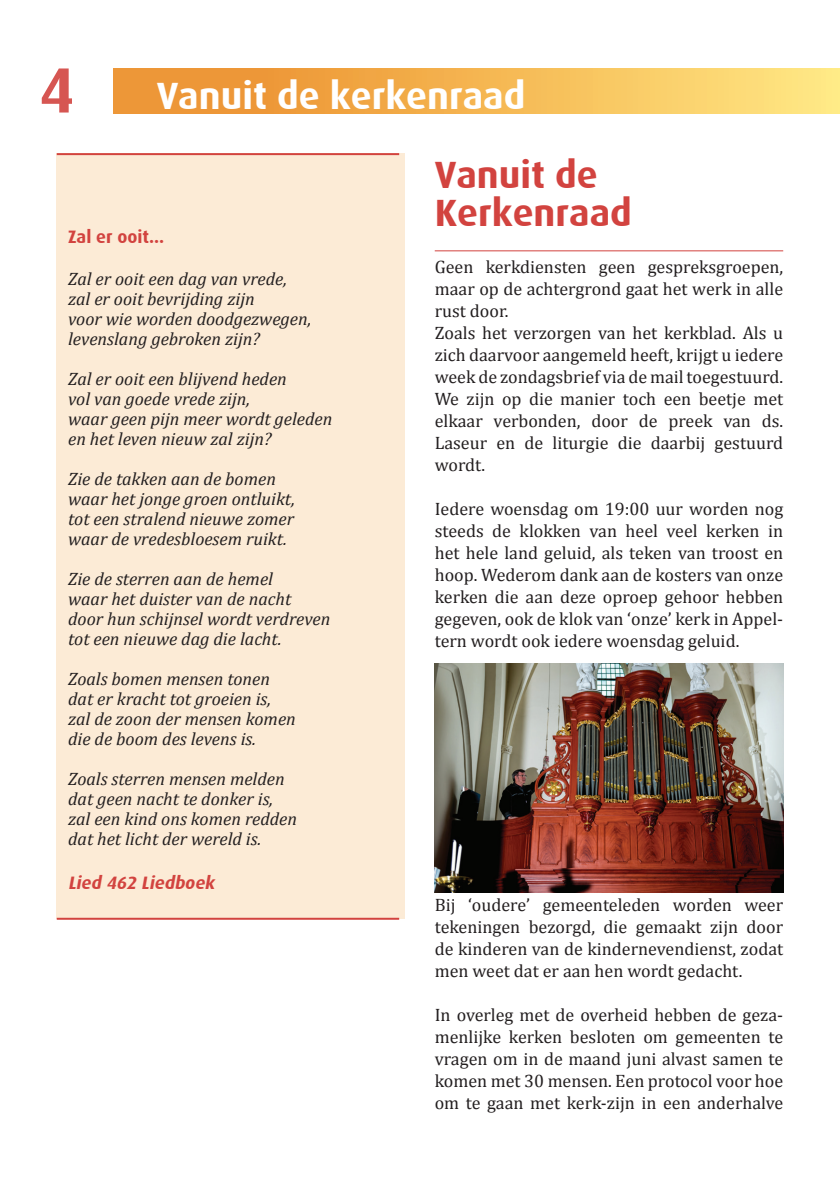
<style>
.page{position:relative;width:840px;height:1191px;background:#fff}
.page>*{position:absolute;margin:0;border:0;box-sizing:border-box;transform-origin:0 0}
.t1{font:700 64px "Dax";color:#d2433f}
.t2{font:700 38px "Dax";color:#fff}
.t3{font:700 38px/38px "Dax";color:#d2433f}
.t4{font:18px/22px "Cambria";color:#231f20;text-align:justify}
.t5{font:italic 18px/20px "Cambria";color:#231f20}
.t6{font:italic 700 18px "Dax";color:#d2433f}
.t7{font:700 18px "Dax";color:#d2433f}
</style>
<div class="page">
<div style="left:113px;top:68px;width:726px;height:45px;background:linear-gradient(to right,#ea8929,#ffe680)"></div>
<hr style="left:434px;top:250px;width:348px;height:1px;background:#d2433f">
<div style="left:57px;top:153px;width:348px;height:765px;background:#fcebd6"></div>
<hr style="left:57px;top:153px;width:342px;height:2px;background:#d2433f">
<hr style="left:57px;top:917px;width:342px;height:2px;background:#d2433f">
<img style="left:434px;top:663px;width:348px;height:229px">
<h1 class="t1" style="left:39px;top:54px;width:38px">4</h1>
<h2 class="t2" style="left:157px;top:75px;width:370px">Vanuit de kerkenraad</h2>
<p class="t7" style="left:68px;top:227px;width:98px">Zal er ooit...</p>
<p class="t5" style="left:68px;top:268px;width:244px">Zal er ooit een dag van vrede, zal er ooit bevrijding zijn<br>voor wie worden doodgezwegen, levenslang gebroken zijn?</p>
<p class="t5" style="left:68px;top:368px;width:266px">Zal er ooit een blijvend heden<br>vol van goede vrede zijn,<br>waar geen pijn meer wordt geleden en het leven nieuw zal zijn?</p>
<p class="t5" style="left:68px;top:468px;width:228px">Zie de takken aan de bomen waar het jonge groen ontluikt, tot een stralend nieuwe zomer waar de vredesbloesem ruikt.</p>
<p class="t5" style="left:68px;top:568px;width:264px">Zie de sterren aan de hemel<br>waar het duister van de nacht door hun schijnsel wordt verdreven tot een nieuwe dag die lacht.</p>
<p class="t5" style="left:68px;top:668px;width:229px">Zoals bomen mensen tonen dat er kracht tot groeien is, zal de zoon der mensen komen die de boom des levens is.</p>
<p class="t5" style="left:68px;top:768px;width:230px">Zoals sterren mensen melden dat geen nacht te donker is, zal een kind ons komen redden dat het licht der wereld is.</p>
<p class="t6" style="left:68px;top:873px;width:151px">Lied 462 Liedboek</p>
<h2 class="t3" style="left:434px;top:156px;width:198px">Vanuit de<br>Kerkenraad</h2>
<p class="t4" style="left:434px;top:256px;width:350px;text-align:left">Geen kerkdiensten geen gespreksgroepen, maar op de achtergrond gaat het werk in alle rust door.<br>Zoals het verzorgen van het kerkblad. Als u zich daarvoor aangemeld heeft, krijgt u iedere week de zondagsbrief via de mail toegestuurd.<br>We zijn op die manier toch een beetje met elkaar verbonden, door de preek van ds.<br>Laseur en de liturgie die daarbij gestuurd wordt.</p>
<p class="t4" style="left:434px;top:498px;width:350px">Iedere woensdag om 19:00 uur worden nog steeds de klokken van heel veel kerken in het hele land geluid, als teken van troost en hoop. Wederom dank aan de kosters van onze kerken die aan deze oproep gehoor hebben gegeven, ook de klok van ‘onze’ kerk in Appel&shy;tern wordt ook iedere woensdag geluid.</p>
<p class="t4" style="left:434px;top:894px;width:350px">Bij ‘oudere’ gemeenteleden worden weer tekeningen bezorgd, die gemaakt zijn door de kinderen van de kindernevendienst, zodat men weet dat er aan hen wordt gedacht.</p>
<p class="t4" style="left:434px;top:1004px;width:350px">In overleg met de overheid hebben de geza&shy;menlijke kerken besloten om gemeenten te vragen om in de maand juni alvast samen te komen met 30 mensen. Een protocol voor hoe om te gaan met kerk-zijn in een anderhalve</p>
</div>
